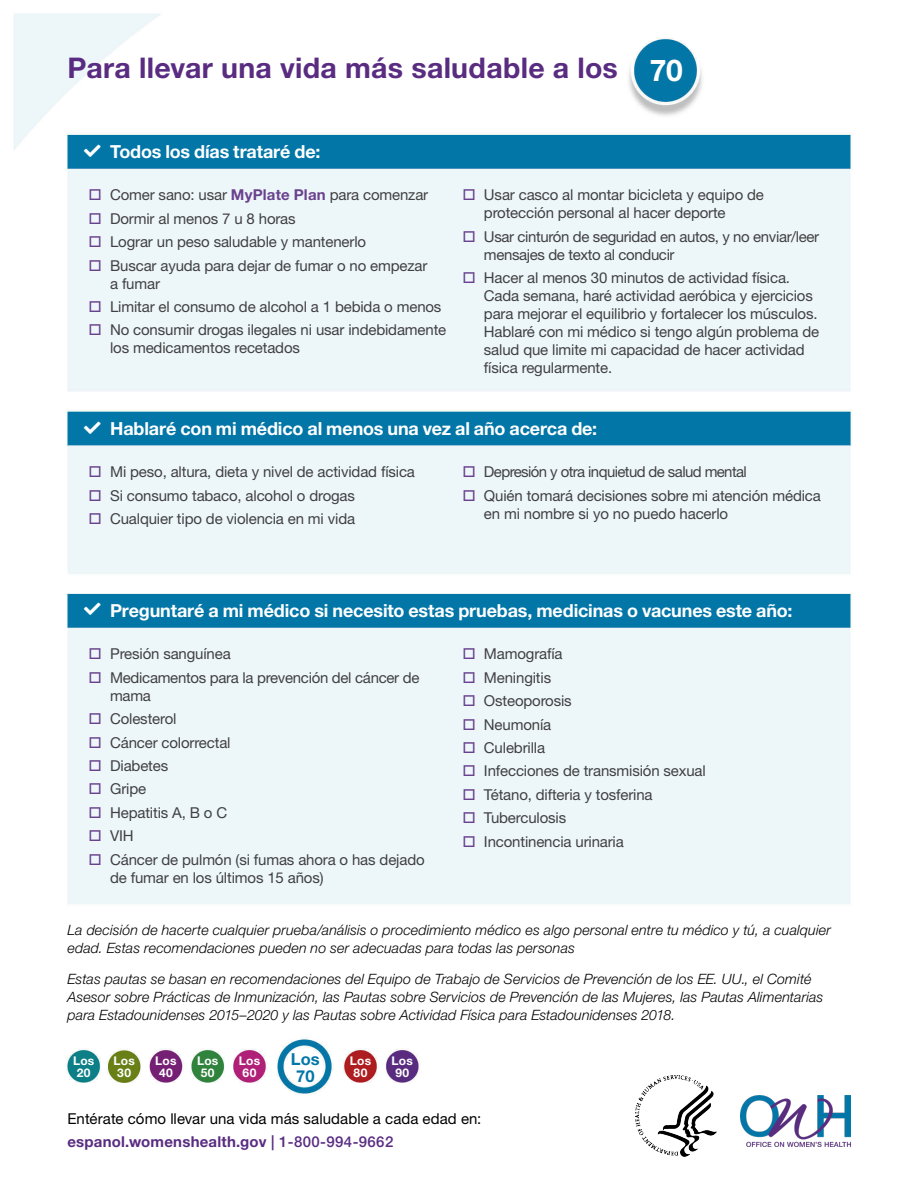
<style>
.page{position:relative;width:918px;height:1188px;background:#fff}
.page>*{position:absolute;margin:0;border:0;box-sizing:border-box;transform-origin:0 0}
.t1{font:700 28.5px "Helvetica Neue LT Std";letter-spacing:.01em;color:#592c81}
.t2{font:700 18px "Helvetica Neue LT Std";letter-spacing:-.01em;color:#fff}
.t3{font:700 16.5px/16.5px "Helvetica Neue LT Std";color:#0376a8;text-align:center}
.t4{font:15px/18px "Helvetica Neue LT Std";letter-spacing:-.01em;color:#414042}
.t5{font:15px "Helvetica Neue LT Std";letter-spacing:.005em;color:#000}
.t6{font:700 15px "Helvetica Neue LT Std";letter-spacing:.015em;color:#592c81}
.t7{font:15px "Helvetica Neue LT Std";letter-spacing:-.04em;color:#414042}
.t8{font:italic 300 14.25px/18px "Helvetica Neue LT Std";letter-spacing:.005em;color:#000}
.t9{font:700 12px/12px "Helvetica Neue LT Std";letter-spacing:.015em;color:#fff;text-align:center}
.s1{font-size:30px;color:#fff}
.s2{font-weight:700;color:#6a418e}
.s3{font-weight:500}
</style>
<div class="page">
<img style="left:13px;top:13px;width:839px;height:1111px">
<img style="left:636px;top:1076px;width:90px;height:81px">
<img style="left:741px;top:1095px;width:110px;height:52px">
<svg style="left:84px;top:603px;width:17px;height:12px"></svg>
<svg style="left:84px;top:144px;width:17px;height:13px"></svg>
<svg style="left:90px;top:189px;width:11px;height:11px"></svg>
<svg style="left:90px;top:213px;width:11px;height:11px"></svg>
<svg style="left:90px;top:236px;width:11px;height:11px"></svg>
<svg style="left:90px;top:260px;width:11px;height:11px"></svg>
<svg style="left:90px;top:301px;width:11px;height:11px"></svg>
<svg style="left:90px;top:324px;width:11px;height:11px"></svg>
<svg style="left:464px;top:189px;width:10px;height:11px"></svg>
<svg style="left:464px;top:231px;width:10px;height:11px"></svg>
<svg style="left:464px;top:272px;width:10px;height:11px"></svg>
<svg style="left:84px;top:422px;width:17px;height:12px"></svg>
<svg style="left:90px;top:466px;width:11px;height:11px"></svg>
<svg style="left:90px;top:490px;width:11px;height:11px"></svg>
<svg style="left:90px;top:513px;width:11px;height:11px"></svg>
<svg style="left:464px;top:466px;width:10px;height:11px"></svg>
<svg style="left:464px;top:490px;width:10px;height:11px"></svg>
<svg style="left:90px;top:648px;width:11px;height:11px"></svg>
<svg style="left:90px;top:672px;width:11px;height:11px"></svg>
<svg style="left:90px;top:713px;width:11px;height:11px"></svg>
<svg style="left:90px;top:737px;width:11px;height:11px"></svg>
<svg style="left:90px;top:760px;width:11px;height:11px"></svg>
<svg style="left:90px;top:783px;width:11px;height:11px"></svg>
<svg style="left:90px;top:807px;width:11px;height:11px"></svg>
<svg style="left:90px;top:830px;width:11px;height:11px"></svg>
<svg style="left:90px;top:854px;width:11px;height:11px"></svg>
<svg style="left:464px;top:648px;width:10px;height:11px"></svg>
<svg style="left:464px;top:672px;width:10px;height:11px"></svg>
<svg style="left:464px;top:695px;width:10px;height:11px"></svg>
<svg style="left:464px;top:719px;width:10px;height:11px"></svg>
<svg style="left:464px;top:742px;width:10px;height:11px"></svg>
<svg style="left:464px;top:765px;width:10px;height:11px"></svg>
<svg style="left:464px;top:789px;width:10px;height:11px"></svg>
<svg style="left:464px;top:812px;width:10px;height:11px"></svg>
<svg style="left:464px;top:836px;width:10px;height:11px"></svg>
<h2 class="t1" style="left:68px;top:50px;width:617px">Para llevar una vida más saludable a los <span class="s1">70</span></h2>
<h3 class="t2" style="left:110px;top:141px;width:212px">Todos los días trataré de:</h3>
<p class="t4" style="left:110px;top:186px;width:320px">Comer sano: usar <span class="s2">MyPlate Plan</span> para comenzar</p>
<p class="t4" style="left:110px;top:209px;width:187px">Dormir al menos 7 u 8 horas</p>
<p class="t4" style="left:110px;top:233px;width:258px">Lograr un peso saludable y mantenerlo</p>
<p class="t4" style="left:110px;top:256px;width:319px">Buscar ayuda para dejar de fumar o no empezar a fumar</p>
<p class="t4" style="left:110px;top:298px;width:333px">Limitar el consumo de alcohol a 1 bebida o menos</p>
<p class="t4" style="left:110px;top:321px;width:338px">No consumir drogas ilegales ni usar indebidamente los medicamentos recetados</p>
<p class="t4" style="left:484px;top:186px;width:282px">Usar casco al montar bicicleta y equipo de protección personal al hacer deporte</p>
<p class="t4" style="left:484px;top:227px;width:337px">Usar cinturón de seguridad en autos, y no enviar/leer mensajes de texto al conducir</p>
<p class="t4" style="left:484px;top:269px;width:337px">Hacer al menos 30 minutos de actividad física.<br>Cada semana, haré actividad aeróbica y ejercicios para mejorar el equilibrio y fortalecer los músculos.<br>Hablaré con mi médico si tengo algún problema de salud que limite mi capacidad de hacer actividad física regularmente.</p>
<h3 class="t2" style="left:110px;top:418px;width:489px">Hablaré con mi médico al menos una vez al año acerca de:</h3>
<p class="t4" style="left:110px;top:463px;width:306px">Mi peso, altura, dieta y nivel de actividad física</p>
<p class="t4" style="left:110px;top:486px;width:246px">Si consumo tabaco, alcohol o drogas</p>
<p class="t4" style="left:110px;top:509px;width:247px">Cualquier tipo de violencia en mi vida</p>
<p class="t7" style="left:484px;top:463px;width:264px">Depresión y otra inquietud de salud mental</p>
<p class="t4" style="left:484px;top:486px;width:338px">Quién tomará decisiones sobre mi atención médica en mi nombre si yo no puedo hacerlo</p>
<h3 class="t2" style="left:110px;top:600px;width:684px">Preguntaré a mi médico si necesito estas pruebas, medicinas o vacunes este año:</h3>
<p class="t4" style="left:110px;top:645px;width:122px">Presión sanguínea</p>
<p class="t4" style="left:110px;top:668px;width:311px">Medicamentos para la prevención del cáncer de mama</p>
<p class="t4" style="left:110px;top:710px;width:68px">Colesterol</p>
<p class="t4" style="left:110px;top:733px;width:122px">Cáncer colorrectal</p>
<p class="t4" style="left:110px;top:757px;width:60px">Diabetes</p>
<p class="t4" style="left:110px;top:780px;width:38px">Gripe</p>
<p class="t4" style="left:110px;top:803px;width:119px">Hepatitis A, B o C</p>
<p class="t4" style="left:110px;top:827px;width:25px">VIH</p>
<p class="t4" style="left:110px;top:850px;width:316px">Cáncer de pulmón (si fumas ahora o has dejado de fumar en los últimos 15 años)</p>
<p class="t4" style="left:484px;top:645px;width:80px">Mamografía</p>
<p class="t4" style="left:484px;top:668px;width:69px">Meningitis</p>
<p class="t4" style="left:484px;top:692px;width:89px">Osteoporosis</p>
<p class="t4" style="left:484px;top:715px;width:69px">Neumonía</p>
<p class="t4" style="left:484px;top:739px;width:63px">Culebrilla</p>
<p class="t4" style="left:484px;top:762px;width:223px">Infecciones de transmisión sexual</p>
<p class="t4" style="left:484px;top:785px;width:170px">Tétano, difteria y tosferina</p>
<p class="t4" style="left:484px;top:809px;width:84px">Tuberculosis</p>
<p class="t4" style="left:484px;top:832px;width:141px">Incontinencia urinaria</p>
<p class="t8" style="left:68px;top:921px;width:765px">La decisión de hacerte cualquier prueba/análisis o procedimiento médico es algo personal entre tu médico y tú, a cualquier edad. Estas recomendaciones pueden no ser adecuadas para todas las personas</p>
<p class="t8" style="left:68px;top:970px;width:757px">Estas pautas se basan en recomendaciones del Equipo de Trabajo de Servicios de Prevención de los EE. UU., el Comité<br>Asesor sobre Prácticas de Inmunización, las Pautas sobre Servicios de Prevención de las Mujeres, las Pautas Alimentarias para Estadounidenses 2015–2020 y las Pautas sobre Actividad Física para Estadounidenses 2018.</p>
<p class="t3" style="left:291px;top:1051px;width:30px">Los<br>70</p>
<p class="t9" style="left:73px;top:1055px;width:23px">Los<br>20</p>
<p class="t9" style="left:114px;top:1055px;width:23px">Los<br>30</p>
<p class="t9" style="left:155px;top:1055px;width:23px">Los<br>40</p>
<p class="t9" style="left:239px;top:1055px;width:23px">Los<br>60</p>
<p class="t9" style="left:350px;top:1055px;width:23px">Los<br>80</p>
<p class="t9" style="left:197px;top:1055px;width:23px">Los<br>50</p>
<p class="t9" style="left:392px;top:1055px;width:23px">Los<br>90</p>
<p class="t5" style="left:68px;top:1110px;width:415px">Entérate cómo llevar una vida más saludable a cada edad en:</p>
<p class="t6" style="left:68px;top:1133px;width:327px">espanol.womenshealth.gov <span class="s3">| 1-800-994-9662</span></p>
</div>
